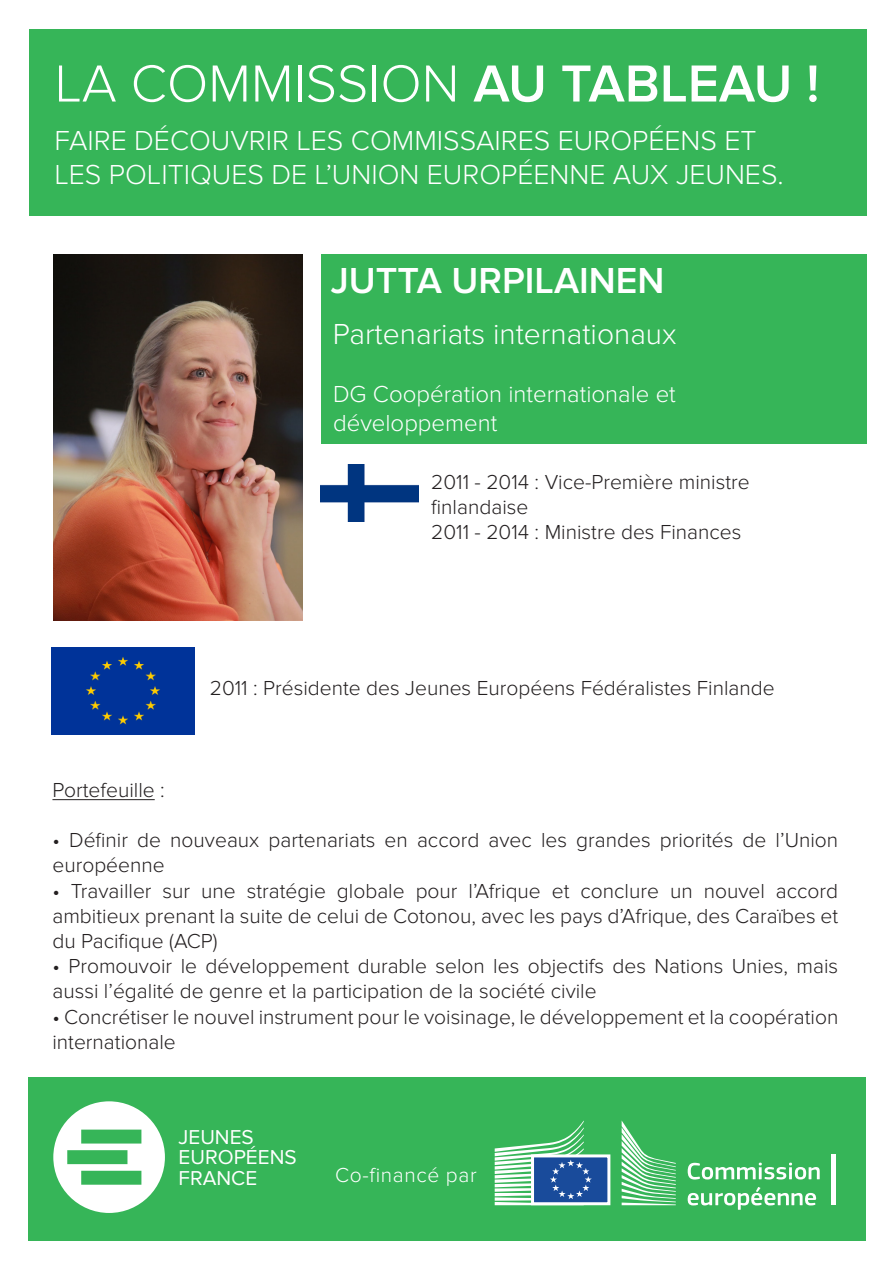
<style>
.page{position:relative;width:893px;height:1263px;background:#fff}
.page>*{position:absolute;margin:0;border:0;box-sizing:border-box;transform-origin:0 0}
.t1{font:300 54px "Proxima Nova";color:#fff}
.t2{font:600 37.5px "Proxima Nova";color:#fff}
.t3{font:300 30px "Proxima Nova";color:#fff}
.t4{font:300 28.5px/34.2px "Proxima Nova";color:#fff}
.t5{font:300 24px/28.8px "Proxima Nova";color:#fff}
.t6{font:300 21px/25.2px "Proxima Nova";color:#231f20}
.t7{font:300 21px "Proxima Nova";letter-spacing:.03em;color:#fff}
.t8{font:20.85px/20.5px "Proxima Nova";color:#fff}
.s1{font-weight:600}
</style>
<div class="page">
<div style="left:29px;top:30px;width:838px;height:186px;background:#36b558"></div>
<div style="left:28px;top:1077px;width:838px;height:163px;background:#36b558"></div>
<img style="left:53px;top:254px;width:250px;height:367px">
<div style="left:321px;top:254px;width:546px;height:190px;background:#36b558"></div>
<img style="left:321px;top:464px;width:97px;height:58px">
<hr style="left:52px;top:799px;width:103px;height:1px;background:#231f20">
<div style="left:51px;top:647px;width:144px;height:87px;background:#039"></div>
<svg style="left:53px;top:1101px;width:112px;height:112px"></svg>
<svg style="left:688px;top:1162px;width:132px;height:17px"></svg>
<svg style="left:688px;top:1187px;width:128px;height:23px"></svg>
<hr style="left:832px;top:1154px;width:4px;height:51px;background:#fff">
<svg style="left:622px;top:1121px;width:54px;height:84px"></svg>
<div style="left:531px;top:1154px;width:79px;height:51px;background:#194b9b;border:3px solid #fff"></div>
<svg style="left:495px;top:1120px;width:97px;height:85px"></svg>
<p class="t1" style="left:55px;top:53px;width:766px">LA COMMISSION <span class="s1">AU TABLEAU !</span></p>
<p class="t4" style="left:55px;top:123px;width:731px">FAIRE DÉCOUVRIR LES COMMISSAIRES EUROPÉENS ET<br>LES POLITIQUES DE L’UNION EUROPÉENNE AUX JEUNES.</p>
<p class="t2" style="left:331px;top:258px;width:335px">JUTTA URPILAINEN</p>
<p class="t3" style="left:333px;top:317px;width:345px">Partenariats internationaux</p>
<p class="t5" style="left:333px;top:380px;width:344px">DG Coopération internationale et développement</p>
<p class="t6" style="left:431px;top:469px;width:320px">2011 - 2014 : Vice-Première ministre finlandaise</p>
<p class="t6" style="left:431px;top:520px;width:312px">2011 - 2014 : Ministre des Finances</p>
<p class="t6" style="left:210px;top:675px;width:566px">2011 : Présidente des Jeunes Européens Fédéralistes Finlande</p>
<p class="t6" style="left:52px;top:777px;width:114px">Portefeuille :</p>
<p class="t6" style="left:52px;top:828px;width:787px">• Définir de nouveaux partenariats en accord avec les grandes priorités de l’Union européenne</p>
<p class="t6" style="left:52px;top:878px;width:787px;text-align:justify">• Travailler sur une stratégie globale pour l’Afrique et conclure un nouvel accord ambitieux prenant la suite de celui de Cotonou, avec les pays d’Afrique, des Caraïbes et du Pacifique (ACP)</p>
<p class="t6" style="left:52px;top:954px;width:787px">• Promouvoir le développement durable selon les objectifs des Nations Unies, mais aussi l’égalité de genre et la participation de la société civile</p>
<p class="t6" style="left:52px;top:1004px;width:787px">• Concrétiser le nouvel instrument pour le voisinage, le développement et la coopération internationale</p>
<p class="t8" style="left:179px;top:1126px;width:120px">JEUNES<br>EUROPÉENS<br>FRANCE</p>
<p class="t7" style="left:335px;top:1163px;width:143px">Co-financé par</p>
</div>
